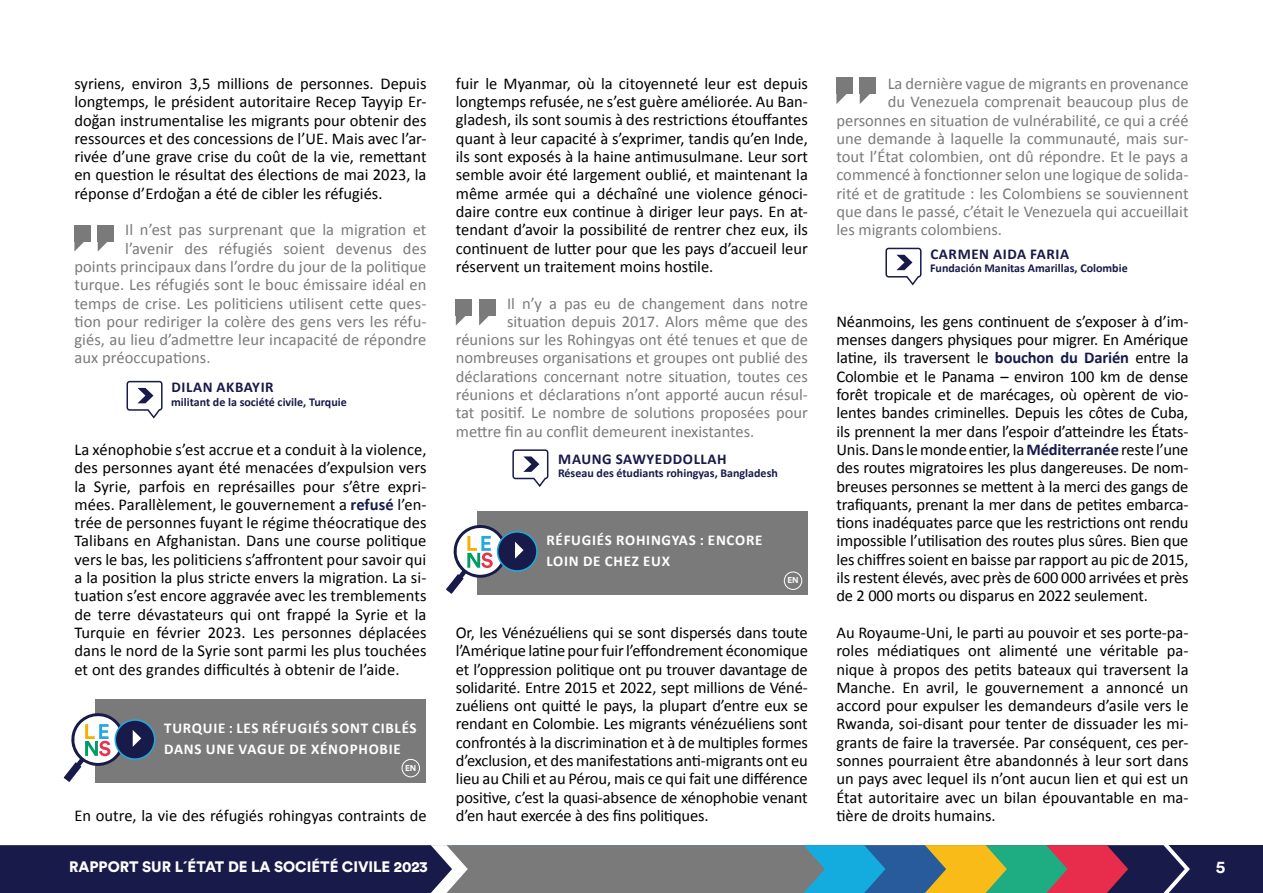
<style>
.page{position:relative;width:1263px;height:893px;background:#fff}
.page>*{position:absolute;margin:0;border:0;box-sizing:border-box;transform-origin:0 0}
.t1{font:700 17.25px "Circular Std";color:#fff}
.t2{font:16.5px/18.3px "Calibri";color:#000;text-align:justify}
.t3{font:16.5px "Calibri";color:#7a7a7a}
.t4{font:700 15px/21px "Calibri";letter-spacing:.05em;color:#fff}
.t5{font:700 15px "Calibri";letter-spacing:.04em;color:#181a4a}
.t6{font:900 15px "Circular Std";letter-spacing:-.005em;color:#fff}
.t7{font:700 12px "Calibri";color:#181a4a}
.t8{font:700 8.4px "Circular Std";color:#fff}
.s1{font-weight:700;color:#181a4a}
</style>
<div class="page">
<div style="left:1168px;top:845px;width:95px;height:48px;background:#181a4a"></div>
<svg style="left:0;top:845px;width:1190px;height:48px;background:#505668"></svg>
<div style="left:74px;top:225px;width:17px;height:16px;background:#7a7a7a"></div>
<svg style="left:74px;top:241px;width:11px;height:10px"></svg>
<div style="left:98px;top:225px;width:16px;height:16px;background:#7a7a7a"></div>
<svg style="left:98px;top:241px;width:11px;height:10px"></svg>
<div style="left:456px;top:299px;width:16px;height:16px;background:#7a7a7a"></div>
<svg style="left:456px;top:315px;width:11px;height:11px"></svg>
<div style="left:479px;top:299px;width:16px;height:16px;background:#7a7a7a"></div>
<svg style="left:479px;top:315px;width:11px;height:11px"></svg>
<div style="left:836px;top:78px;width:17px;height:16px;background:#7a7a7a"></div>
<svg style="left:836px;top:94px;width:11px;height:10px"></svg>
<div style="left:860px;top:78px;width:16px;height:16px;background:#7a7a7a"></div>
<svg style="left:860px;top:94px;width:10px;height:10px"></svg>
<div style="left:95px;top:699px;width:331px;height:84px;background:#7a7a7a"></div>
<svg style="left:64px;top:713px;width:61px;height:69px"></svg>
<div style="left:115px;top:720px;width:40px;height:39px;background:#181a4a;border-radius:50%"></div>
<div style="left:115px;top:719px;width:40px;height:41px;border:2px solid #1fabde;border-radius:50%"></div>
<svg style="left:133px;top:730px;width:8px;height:17px"></svg>
<div style="left:477px;top:511px;width:331px;height:84px;background:#7a7a7a"></div>
<svg style="left:446px;top:525px;width:62px;height:69px"></svg>
<div style="left:497px;top:532px;width:40px;height:39px;background:#181a4a;border-radius:50%"></div>
<div style="left:497px;top:531px;width:41px;height:41px;border:2px solid #1fabde;border-radius:50%"></div>
<svg style="left:515px;top:542px;width:8px;height:17px"></svg>
<div style="left:126px;top:381px;width:37px;height:30px;border:2px solid #181a4a;border-radius:2px"></div>
<svg style="left:137px;top:388px;width:16px;height:15px"></svg>
<div style="left:885px;top:248px;width:36px;height:30px;border:2px solid #181a4a;border-radius:2px"></div>
<svg style="left:896px;top:255px;width:16px;height:15px"></svg>
<div style="left:512px;top:449px;width:36px;height:30px;border:2px solid #181a4a;border-radius:2px"></div>
<svg style="left:523px;top:456px;width:16px;height:16px"></svg>
<div style="left:402px;top:759px;width:18px;height:18px;border:1px solid #fff;border-radius:50%"></div>
<div style="left:784px;top:572px;width:18px;height:18px;border:1px solid #fff;border-radius:50%"></div>
<p class="t2" style="left:74px;top:74px;width:354px">syriens, environ 3,5 millions de personnes. Depuis longtemps, le président autoritaire Recep Tayyip Er&shy;doğan instrumentalise les migrants pour obtenir des ressources et des concessions de l’UE. Mais avec l’ar&shy;rivée d’une grave crise du coût de la vie, remettant en question le résultat des élections de mai 2023, la réponse d’Erdoğan a été de cibler les réfugiés.</p>
<p class="t3" style="left:125px;top:219px;width:303px">Il n’est pas surprenant que la migration et</p>
<p class="t3" style="left:125px;top:238px;width:303px">l’avenir des réfugiés soient devenus des</p>
<p class="t3" style="left:74px;top:256px;width:353px">points principaux dans l’ordre du jour de la politique</p>
<p class="t3" style="left:74px;top:274px;width:353px">turque. Les réfugiés sont le bouc émissaire idéal en</p>
<p class="t3" style="left:74px;top:293px;width:353px">temps de crise. Les politiciens utilisent cette ques-</p>
<p class="t3" style="left:74px;top:311px;width:353px">tion pour rediriger la colère des gens vers les réfu-</p>
<p class="t3" style="left:74px;top:329px;width:353px">giés, au lieu d’admettre leur incapacité de répondre</p>
<p class="t3" style="left:74px;top:347px;width:138px">aux préoccupations.</p>
<p class="t5" style="left:171px;top:378px;width:104px">DILAN AKBAYIR</p>
<p class="t7" style="left:171px;top:394px;width:177px">militant de la société civile, Turquie</p>
<p class="t2" style="left:74px;top:440px;width:354px">La xénophobie s’est accrue et a conduit à la violence, des personnes ayant été menacées d’expulsion vers la Syrie, parfois en représailles pour s’être expri&shy;mées. Parallèlement, le gouvernement a <span class="s1">refusé</span> l’en&shy;trée de personnes fuyant le régime théocratique des Talibans en Afghanistan. Dans une course politique vers le bas, les politiciens s’affrontent pour savoir qui a la position la plus stricte envers la migration. La si&shy;tuation s’est encore aggravée avec les tremblements de terre dévastateurs qui ont frappé la Syrie et la Turquie en février 2023. Les personnes déplacées dans le nord de la Syrie sont parmi les plus touchées et ont des grandes difficultés à obtenir de l’aide.</p>
<p class="t4" style="left:164px;top:717px;width:254px">TURQUIE : LES RÉFUGIÉS SONT CIBLÉS<br>DANS UNE VAGUE DE XÉNOPHOBIE</p>
<p class="t8" style="left:405px;top:762px;width:13px">EN</p>
<p class="t2" style="left:74px;top:806px;width:354px">En outre, la vie des réfugiés rohingyas contraints de</p>
<p class="t6" style="left:69px;top:856px;width:360px">RAPPORT SUR L´ÉTAT DE LA SOCIÉTÉ CIVILE 2023</p>
<p class="t2" style="left:456px;top:74px;width:354px">fuir le Myanmar, où la citoyenneté leur est depuis longtemps refusée, ne s’est guère améliorée. Au Ban&shy;gladesh, ils sont soumis à des restrictions étouffantes quant à leur capacité à s’exprimer, tandis qu’en Inde, ils sont exposés à la haine antimusulmane. Leur sort semble avoir été largement oublié, et maintenant la même armée qui a déchaîné une violence génoci&shy;daire contre eux continue à diriger leur pays. En at&shy;tendant d’avoir la possibilité de rentrer chez eux, ils continuent de lutter pour que les pays d’accueil leur réservent un traitement moins hostile.</p>
<p class="t3" style="left:507px;top:293px;width:302px">Il n’y a pas eu de changement dans notre</p>
<p class="t3" style="left:507px;top:311px;width:302px">situation depuis 2017. Alors même que des</p>
<p class="t3" style="left:456px;top:329px;width:354px">réunions sur les Rohingyas ont été tenues et que de</p>
<p class="t3" style="left:456px;top:348px;width:354px">nombreuses organisations et groupes ont publié des</p>
<p class="t3" style="left:456px;top:366px;width:354px">déclarations concernant notre situation, toutes ces</p>
<p class="t3" style="left:456px;top:384px;width:354px">réunions et déclarations n’ont apporté aucun résul-</p>
<p class="t3" style="left:456px;top:402px;width:354px">tat positif. Le nombre de solutions proposées pour</p>
<p class="t3" style="left:456px;top:421px;width:300px">mettre fin au conflit demeurent inexistantes.</p>
<p class="t5" style="left:558px;top:449px;width:170px">MAUNG SAWYEDDOLLAH</p>
<p class="t7" style="left:558px;top:466px;width:221px">Réseau des étudiants rohingyas, Bangladesh</p>
<p class="t4" style="left:546px;top:529px;width:218px">RÉFUGIÉS ROHINGYAS : ENCORE<br>LOIN DE CHEZ EUX</p>
<p class="t8" style="left:787px;top:575px;width:13px">EN</p>
<p class="t2" style="left:456px;top:623px;width:354px">Or, les Vénézuéliens qui se sont dispersés dans toute l’Amérique latine pour fuir l’effondrement économique et l’oppression politique ont pu trouver davantage de solidarité. Entre 2015 et 2022, sept millions de Véné&shy;zuéliens ont quitté le pays, la plupart d’entre eux se rendant en Colombie. Les migrants vénézuéliens sont confrontés à la discrimination et à de multiples formes d’exclusion, et des manifestations anti-migrants ont eu lieu au Chili et au Pérou, mais ce qui fait une différence positive, c’est la quasi-absence de xénophobie venant d’en haut exercée à des fins politiques.</p>
<p class="t3" style="left:888px;top:73px;width:302px">La dernière vague de migrants en provenance</p>
<p class="t3" style="left:888px;top:91px;width:302px">du Venezuela comprenait beaucoup plus de</p>
<p class="t3" style="left:836px;top:110px;width:354px">personnes en situation de vulnérabilité, ce qui a créé</p>
<p class="t3" style="left:836px;top:128px;width:354px">une demande à laquelle la communauté, mais sur-</p>
<p class="t3" style="left:836px;top:146px;width:354px">tout l’État colombien, ont dû répondre. Et le pays a</p>
<p class="t3" style="left:836px;top:164px;width:354px">commencé à fonctionner selon une logique de solida-</p>
<p class="t3" style="left:836px;top:183px;width:354px">rité et de gratitude : les Colombiens se souviennent</p>
<p class="t3" style="left:836px;top:201px;width:354px">que dans le passé, c’était le Venezuela qui accueillait</p>
<p class="t3" style="left:836px;top:219px;width:167px">les migrants colombiens.</p>
<p class="t5" style="left:930px;top:244px;width:140px">CARMEN AIDA FARIA</p>
<p class="t7" style="left:930px;top:261px;width:199px">Fundación Manitas Amarillas, Colombie</p>
<p class="t2" style="left:836px;top:312px;width:354px">Néanmoins, les gens continuent de s’exposer à d’im&shy;menses dangers physiques pour migrer. En Amérique latine, ils traversent le <span class="s1">bouchon du Darién</span> entre la Colombie et le Panama – environ 100 km de dense forêt tropicale et de marécages, où opèrent de vio&shy;lentes bandes criminelles. Depuis les côtes de Cuba, ils prennent la mer dans l’espoir d’atteindre les États-Unis. Dans le monde entier, la <span class="s1">Méditerranée</span> reste l’une des routes migratoires les plus dangereuses. De nom&shy;breuses personnes se mettent à la merci des gangs de trafiquants, prenant la mer dans de petites embarca&shy;tions inadéquates parce que les restrictions ont rendu impossible l’utilisation des routes plus sûres. Bien que les chiffres soient en baisse par rapport au pic de 2015, ils restent élevés, avec près de 600 000 arrivées et près de 2 000 morts ou disparus en 2022 seulement.</p>
<p class="t2" style="left:836px;top:623px;width:354px">Au Royaume-Uni, le parti au pouvoir et ses porte-pa&shy;roles médiatiques ont alimenté une véritable pa&shy;nique à propos des petits bateaux qui traversent la Manche. En avril, le gouvernement a annoncé un accord pour expulser les demandeurs d’asile vers le Rwanda, soi-disant pour tenter de dissuader les mi&shy;grants de faire la traversée. Par conséquent, ces per&shy;sonnes pourraient être abandonnés à leur sort dans un pays avec lequel ils n’ont aucun lien et qui est un État autoritaire avec un bilan épouvantable en ma&shy;tière de droits humains.</p>
<p class="t1" style="left:1216px;top:856px;width:11px">5</p>
</div>
